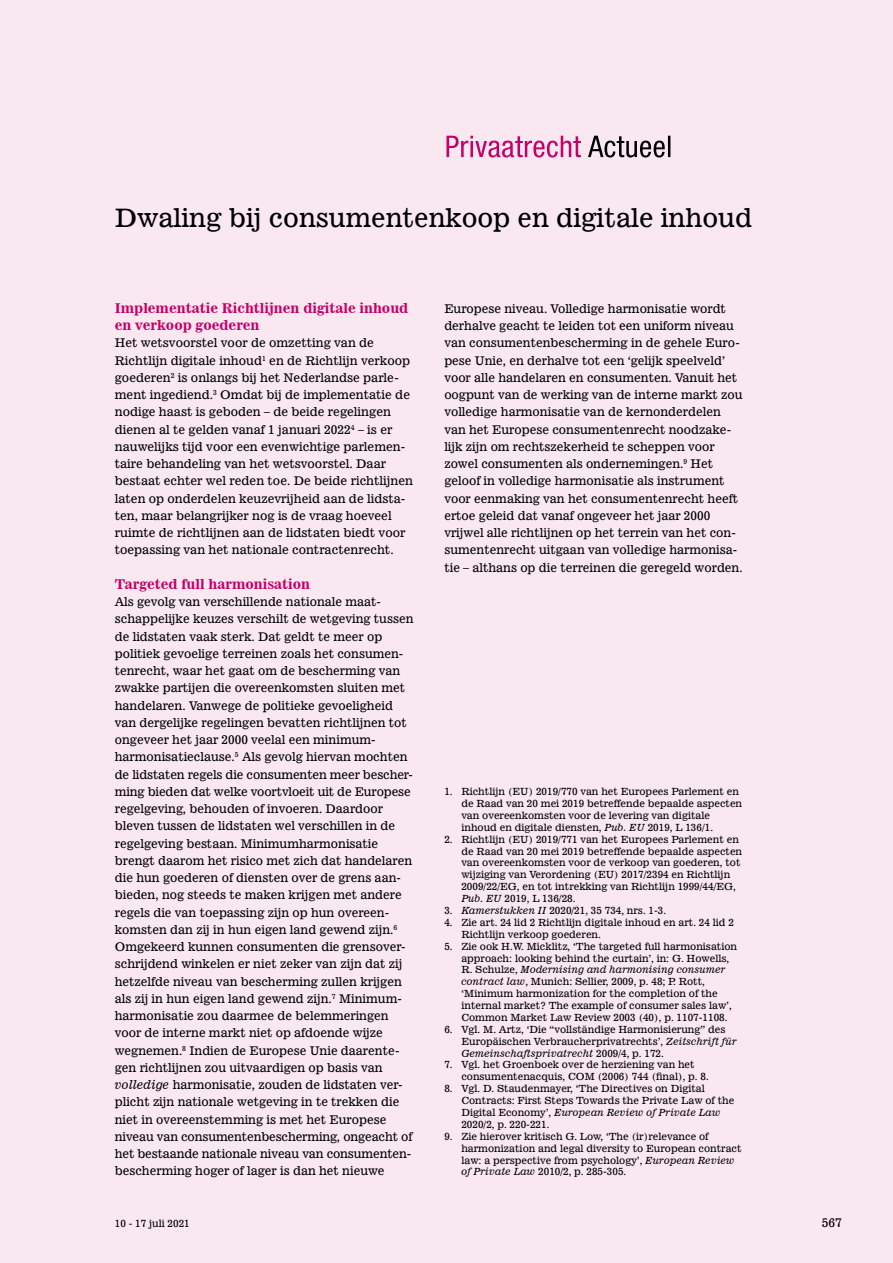
<style>
.page{position:relative;width:893px;height:1263px;background:#fae8f1}
.page>*{position:absolute;margin:0;border:0;box-sizing:border-box;transform-origin:0 0}
.t1{font:25.5px "News 701 BT Roman A";color:#000}
.t2{font:13.5px/17.2px "News 701 BT Bold A";color:#c50068}
.t3{font:12px/17.2px "News 701 BT Roman A";color:#000}
.t4{font:9.9px/11.9px "News 701 BT Roman A";color:#000}
.t5{font:9.9px "News 701 BT Italic A";color:#000}
.s1{font-family:"News 701 BT Italic A"}
.s2{font-family:"News 701 BT Roman A"}
</style>
<div class="page">
<svg style="left:446px;top:136px;width:135px;height:22px"></svg>
<svg style="left:588px;top:136px;width:82px;height:22px"></svg>
<h1 class="t1" style="left:115px;top:202px;width:639px">Dwaling bij consumentenkoop en digitale inhoud</h1>
<p class="t2" style="left:115px;top:299px;width:295px">Implementatie Richtlijnen digitale inhoud en verkoop goederen</p>
<p class="t3" style="left:115px;top:334px;width:300px">Het wetsvoorstel voor de omzetting van de Richtlijn digitale inhoud<sup>1</sup> en de Richtlijn verkoop goederen<sup>2</sup> is onlangs bij het Nederlandse parle&shy;ment ingediend.<sup>3</sup> Omdat bij de implementatie de nodige haast is geboden – de beide regelingen dienen al te gelden vanaf 1 januari 2022<sup>4</sup> – is er nauwelijks tijd voor een evenwichtige parlemen&shy;taire behandeling van het wetsvoorstel. Daar bestaat echter wel reden toe. De beide richtlijnen laten op onderdelen keuzevrijheid aan de lidsta&shy;ten, maar belangrijker nog is de vraag hoeveel ruimte de richtlijnen aan de lidstaten biedt voor toepassing van het nationale contractenrecht.</p>
<p class="t2" style="left:115px;top:575px;width:197px">Targeted full harmonisation</p>
<p class="t3" style="left:115px;top:593px;width:300px">Als gevolg van verschillende nationale maat&shy;schappelijke keuzes verschilt de wetgeving tussen de lidstaten vaak sterk. Dat geldt te meer op politiek gevoelige terreinen zoals het consumen&shy;tenrecht, waar het gaat om de bescherming van zwakke partijen die overeenkomsten sluiten met handelaren. Vanwege de politieke gevoeligheid van dergelijke regelingen bevatten richtlijnen tot ongeveer het jaar 2000 veelal een minimum&shy;harmonisatieclause.<sup>5</sup> Als gevolg hiervan mochten de lidstaten regels die consumenten meer bescher&shy;ming bieden dat welke voortvloeit uit de Europese regelgeving, behouden of invoeren. Daardoor bleven tussen de lidstaten wel verschillen in de regelgeving bestaan. Minimumharmonisatie brengt daarom het risico met zich dat handelaren die hun goederen of diensten over de grens aan&shy;bieden, nog steeds te maken krijgen met andere regels die van toepassing zijn op hun overeen&shy;komsten dan zij in hun eigen land gewend zijn.<sup>6<br></sup>Omgekeerd kunnen consumenten die grensover&shy;schrijdend winkelen er niet zeker van zijn dat zij hetzelfde niveau van bescherming zullen krijgen als zij in hun eigen land gewend zijn.<sup>7</sup> Minimum&shy;harmonisatie zou daarmee de belemmeringen voor de interne markt niet op afdoende wijze wegnemen.<sup>8</sup> Indien de Europese Unie daarente&shy;gen richtlijnen zou uitvaardigen op basis van <span class="s1">volledige</span> harmonisatie, zouden de lidstaten ver&shy;plicht zijn nationale wetgeving in te trekken die niet in overeenstemming is met het Europese niveau van consumentenbescherming, ongeacht of het bestaande nationale niveau van consumenten&shy;bescherming hoger of lager is dan het nieuwe</p>
<p class="t3" style="left:444px;top:300px;width:300px">Europese niveau. Volledige harmonisatie wordt derhalve geacht te leiden tot een uniform niveau van consumentenbescherming in de gehele Euro&shy;pese Unie, en derhalve tot een ‘gelijk speelveld’ voor alle handelaren en consumenten. Vanuit het oogpunt van de werking van de interne markt zou volledige harmonisatie van de kernonderdelen van het Europese consumentenrecht noodzake&shy;lijk zijn om rechtszekerheid te scheppen voor zowel consumenten als ondernemingen.<sup>9</sup> Het geloof in volledige harmonisatie als instrument voor eenmaking van het consumentenrecht heeft ertoe geleid dat vanaf ongeveer het jaar 2000 vrijwel alle richtlijnen op het terrein van het con&shy;sumentenrecht uitgaan van volledige harmonisa&shy;tie – althans op die terreinen die geregeld worden.</p>
<p class="t4" style="left:461px;top:786px;width:282px;text-indent:-17px">1. Richtlijn (EU) 2019/770 van het Europees Parlement en de Raad van 20 mei 2019 betreffende bepaalde aspecten van overeenkomsten voor de levering van digitale inhoud en digitale diensten, <span class="s1">Pub. EU</span> 2019, L 136/1.</p>
<p class="t4" style="left:461px;top:833px;width:282px;text-indent:-17px">2. Richtlijn (EU) 2019/771 van het Europees Parlement en de Raad van 20 mei 2019 betreffende bepaalde aspecten van overeenkomsten voor de verkoop van goederen, tot wijziging van Verordening (EU) 2017/2394 en Richtlijn 2009/22/EG, en tot intrekking van Richtlijn 1999/44/EG, <span class="s1">Pub. EU</span> 2019, L 136/28.</p>
<p class="t4" style="left:444px;top:904px;width:223px">3. <span class="s1">Kamerstukken II</span> 2020/21, 35 734, nrs. 1-3.</p>
<p class="t4" style="left:461px;top:916px;width:274px;text-indent:-17px">4. Zie art. 24 lid 2 Richtlijn digitale inhoud en art. 24 lid 2<br>Richtlijn verkoop goederen.</p>
<p class="t4" style="left:461px;top:940px;width:277px;text-indent:-17px">5. Zie ook H.W. Micklitz, ‘The targeted full harmonisation approach: looking behind the curtain’, in: G. Howells,</p>
<p class="t5" style="left:461px;top:964px;width:266px"><span class="s2">R. Schulze,</span> Modernising and harmonising consumer</p>
<p class="t4" style="left:461px;top:976px;width:272px"><span class="s1">contract law</span>, Munich: Sellier, 2009, p. 48; P. Rott, ‘Minimum harmonization for the completion of the internal market? The example of consumer sales law’, Common Market Law Review 2003 (40), p. 1107-1108.</p>
<p class="t4" style="left:461px;top:1023px;width:277px;text-indent:-17px">6. Vgl. M. Artz, ‘Die “vollständige Harmonisierung” des<br>Europäischen Verbraucherprivatrechts’, <span class="s1">Zeitschrift für</span></p>
<p class="t5" style="left:461px;top:1047px;width:204px">Gemeinschaftsprivatrecht <span class="s2">2009/4, p. 172.</span></p>
<p class="t4" style="left:461px;top:1059px;width:249px;text-indent:-17px">7. Vgl. het Groenboek over de herziening van het consumentenacquis, COM (2006) 744 (final), p. 8.</p>
<p class="t4" style="left:461px;top:1083px;width:274px;text-indent:-17px">8. Vgl. D. Staudenmayer, ‘The Directives on Digital<br>Contracts: First Steps Towards the Private Law of the</p>
<p class="t5" style="left:461px;top:1106px;width:261px"><span class="s2">Digital Economy’,</span> European Review of Private Law</p>
<p class="t4" style="left:461px;top:1118px;width:90px">2020/2, p. 220-221.</p>
<p class="t4" style="left:461px;top:1130px;width:282px;text-indent:-17px">9. Zie hierover kritisch G. Low, ‘The (ir)relevance of harmonization and legal diversity to European contract law: a perspective from psychology’, <span class="s1">European Review of Private Law</span> 2010/2, p. 285-305.</p>
<p class="t4" style="left:115px;top:1217px;width:76px">10 - 17 juli 2021</p>
<p class="t3" style="left:822px;top:1214px;width:22px">567</p>
</div>
